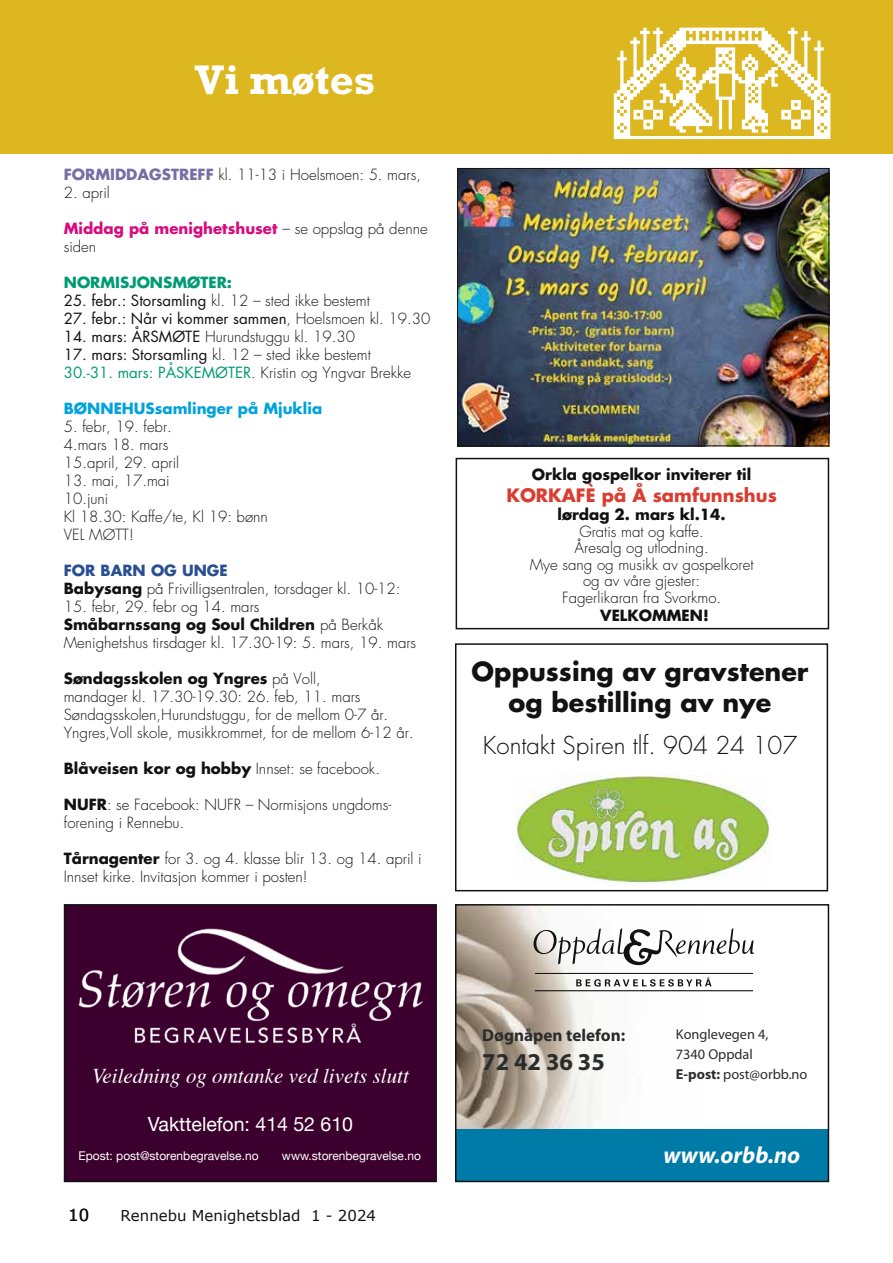
<style>
.page{position:relative;width:893px;height:1263px;background:#fff}
.page>*{position:absolute;margin:0;border:0;box-sizing:border-box;transform-origin:0 0}
.t1{font:700 42px "Rockwell";color:#fff}
.t2{font:700 25.5px/31.5px "Futura";color:#121212;text-align:center}
.t3{font:700 24.3px "Myriad Pro";color:#2a2c2b}
.t4{font:300 24px "Futura";color:#121212}
.t5{font:italic 700 23.4px "Myriad Pro";color:#fff}
.t6{font:italic 21px "Times";color:#fff}
.t7{font:19.5px "Helvetica Neue";color:#fff}
.t8{font:700 18px "Futura";color:#da3d31}
.t9{font:700 17.1px "Myriad Pro";color:#2a2c2b}
.t10{font:16.5px "Verdana";color:#121212}
.t11{font:300 15px/18px "Futura";color:#121212}
.t12{font:700 15px "Futura";color:#121212}
.t13{font:700 15px/18px "Futura";color:#d70b7d}
.t14{font:15px "Futura";color:#121212}
.t15{font:15px "Verdana";color:#121212}
.t16{font:700 15px "Futura";color:#00a3db}
.t17{font:700 15px "Futura";color:#009b74}
.t18{font:14.25px/20px "Myriad Pro";color:#2a2c2b}
.t19{font:12px "Helvetica Neue";color:#fff}
.s1{font-weight:700;color:#776ea5}
.s2{font-weight:300;color:#121212}
.s3{font-weight:400}
.s4{font-weight:300}
.s5{font-weight:400;color:#009b74}
.s6{font-weight:700;color:#284f92}
.s7{font-weight:700}
</style>
<div class="page">
<div style="left:0;top:0;width:893px;height:153px;background:#ddb71f"></div>
<svg style="left:614px;top:28px;width:216px;height:111px"></svg>
<svg style="left:458px;top:907px;width:368px;height:272px"></svg>
<div style="left:455px;top:904px;width:374px;height:278px;border:2px solid #121212"></div>
<img style="left:459px;top:170px;width:368px;height:274px">
<div style="left:457px;top:168px;width:372px;height:278px;border:1px solid #121212"></div>
<div style="left:455px;top:643px;width:373px;height:248px;border:2px solid #121212"></div>
<img style="left:515px;top:775px;width:256px;height:108px">
<div style="left:65px;top:905px;width:370px;height:276px;background:#3b002d"></div>
<img style="left:78px;top:928px;width:345px;height:116px">
<div style="left:64px;top:904px;width:373px;height:278px;border:2px solid #121212"></div>
<div style="left:456px;top:458px;width:373px;height:171px;border:2px solid #121212"></div>
<h1 class="t1" style="left:195px;top:55px;width:182px">Vi møtes</h1>
<p class="t11" style="left:64px;top:166px;width:359px"><span class="s1">FORMIDDAGSTREFF</span> kl. 11-13 i Hoelsmoen: 5. mars,</p>
<p class="t11" style="left:64px;top:184px;width:48px">2. april</p>
<p class="t13" style="left:64px;top:219px;width:365px">Middag på menighetshuset <span class="s2">– se oppslag på denne siden</span></p>
<p class="t17" style="left:64px;top:272px;width:170px">NORMISJONSMØTER:</p>
<p class="t11" style="left:64px;top:292px;width:308px"><span class="s3">25. febr.: Storsamling</span> kl. 12 – sted ikke bestemt</p>
<p class="t14" style="left:64px;top:308px;width:368px">27. febr.: Når vi kommer sammen<span class="s4">, Hoelsmoen kl. 19.30</span></p>
<p class="t11" style="left:64px;top:328px;width:293px"><span class="s3">14. mars: ÅRSMØTE</span> Hurundstuggu kl. 19.30</p>
<p class="t11" style="left:64px;top:346px;width:349px"><span class="s3">17. mars: Storsamling</span> kl. 12 – sted ikke bestemt<br><span class="s5">30.-31. mars: PÅSKEMØTER</span>. Kristin og Yngvar Brekke</p>
<p class="t16" style="left:64px;top:398px;width:260px">BØNNEHUSsamlinger på Mjuklia</p>
<p class="t11" style="left:64px;top:418px;width:117px">5. febr, 19. febr.<br>4.mars 18. mars<br>15.april, 29. april</p>
<p class="t11" style="left:64px;top:472px;width:206px">13. mai, 17.mai<br>10.juni<br>Kl 18.30: Kaffe/te, Kl 19: bønn<br>VEL MØTT!</p>
<p class="t11" style="left:64px;top:562px;width:338px"><span class="s6">FOR BARN OG UNGE<br></span><span class="s7">Babysang</span> på Frivilligsentralen, torsdager kl. 10-12:</p>
<p class="t11" style="left:64px;top:598px;width:354px">15. febr, 29. febr og 14. mars<br><span class="s7">Småbarnssang og Soul Children</span> på Berkåk<br>Menighetshus tirsdager kl. 17.30-19: 5. mars, 19. mars</p>
<p class="t11" style="left:64px;top:670px;width:351px"><span class="s7">Søndagsskolen og Yngres</span> på Voll,<br>mandager kl. 17.30-19.30: 26. feb, 11. mars Søndagsskolen,Hurundstuggu, for de mellom 0-7 år.<br>Yngres,Voll skole, musikkrommet, for de mellom 6-12 år.</p>
<p class="t12" style="left:64px;top:758px;width:318px">Blåveisen kor og hobby <span class="s4">Innset: se facebook.</span></p>
<p class="t11" style="left:64px;top:796px;width:329px"><span class="s7">NUFR</span>: se Facebook: NUFR – Normisjons ungdoms&shy;forening i Rennebu.</p>
<p class="t11" style="left:64px;top:850px;width:359px"><span class="s7">Tårnagenter</span> for 3. og 4. klasse blir 13. og 14. april i<br>Innset kirke. Invitasjon kommer i posten!</p>
<p class="t12" style="left:532px;top:464px;width:221px">Orkla gospelkor inviterer til</p>
<p class="t8" style="left:506px;top:483px;width:272px">KORKAFÈ på Å samfunnshus</p>
<p class="t12" style="left:558px;top:504px;width:170px">lørdag 2. mars kl.14.</p>
<p class="t11" style="left:530px;top:523px;width:225px;line-height:16.5px;text-align:center">Gratis mat og kaffe.<br>Åresalg og utlodning.<br>Mye sang og musikk av gospelkoret og av våre gjester:<br>Fagerlikaran fra Svorkmo.</p>
<p class="t12" style="left:600px;top:604px;width:110px">VELKOMMEN!</p>
<h2 class="t2" style="left:472px;top:655px;width:338px">Oppussing av gravstener og bestilling av nye</h2>
<h3 class="t4" style="left:483px;top:731px;width:316px">Kontakt Spiren tlf. 904 24 107</h3>
<h3 class="t6" style="left:92px;top:1057px;width:318px">Veiledning og omtanke ved livets slutt</h3>
<h3 class="t7" style="left:148px;top:1112px;width:207px">Vakttelefon: 414 52 610</h3>
<p class="t19" style="left:78px;top:1148px;width:182px">Epost: post@storenbegravelse.no</p>
<p class="t19" style="left:282px;top:1148px;width:140px">www.storenbegravelse.no</p>
<p class="t10" style="left:68px;top:1204px;width:22px">10</p>
<p class="t15" style="left:121px;top:1206px;width:257px">Rennebu Menighetsblad 1 - 2024</p>
<p class="t9" style="left:482px;top:1024px;width:145px">Døgnåpen telefon:</p>
<h3 class="t3" style="left:482px;top:1046px;width:124px">72 42 36 35</h3>
<p class="t18" style="left:676px;top:1023px;width:133px">Konglevegen 4,<br>7340 Oppdal<br><span class="s7">E-post:</span> post@orbb.no</p>
<h3 class="t5" style="left:663px;top:1140px;width:138px">www.orbb.no</h3>
</div>
